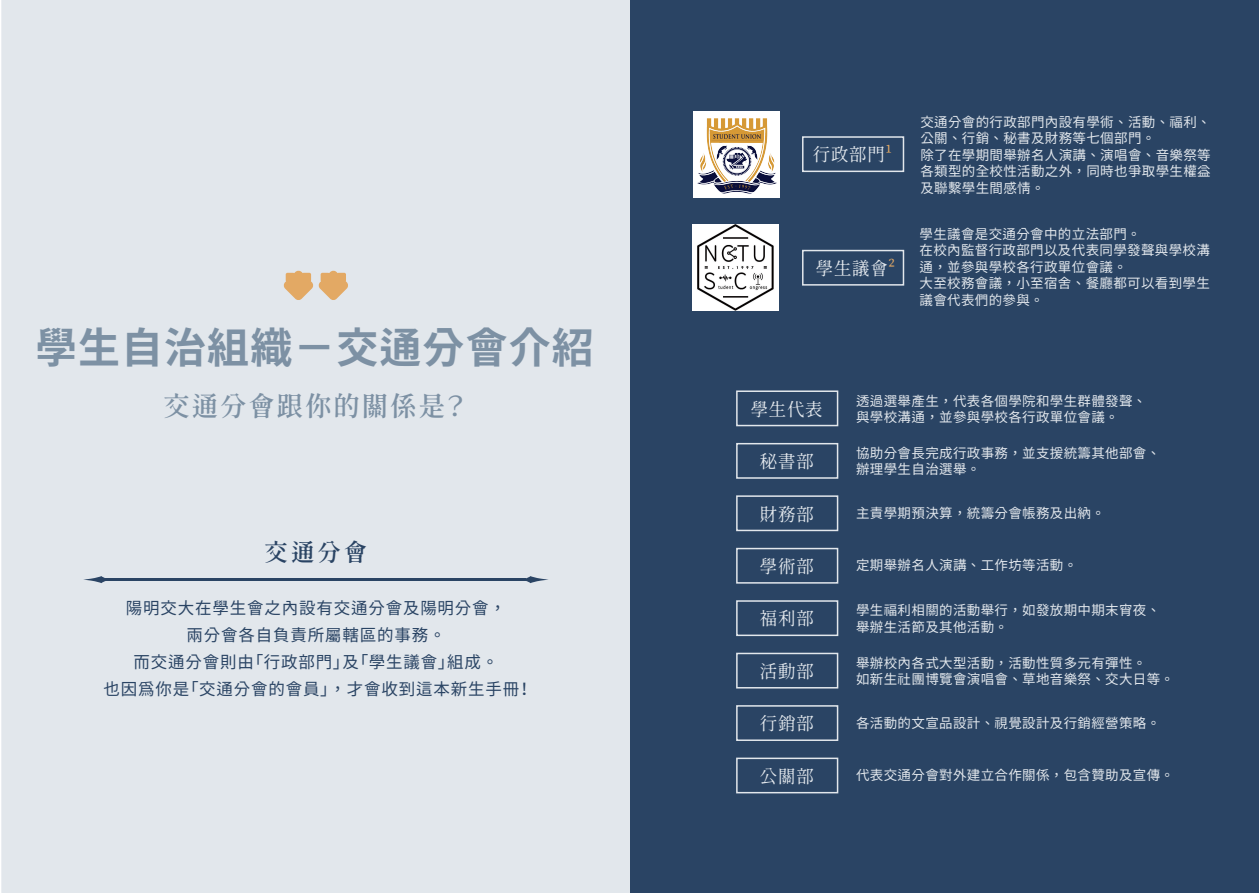
<style>
.page{position:relative;width:1259px;height:893px;background:#fff}
.page>*{position:absolute;margin:0;border:0;box-sizing:border-box;transform-origin:0 0}
.t1{font:42px "Gen Yo Gothic TW B";letter-spacing:.025em;color:#7d91a4}
.t2{font:600 27px "Gen Wan Min TW";letter-spacing:.05em;color:#7d91a4}
.t3{font:600 24px "Gen Wan Min TW";color:#2a4464}
.t4{font:18px "Gen Wan Min JP R";letter-spacing:.01em;color:#e2e7ec}
.t5{font:16.5px/27px "Gen Yo Gothic TW R";letter-spacing:.05em;color:#2a4464;text-align:center}
.t6{font:13.5px/16.5px "Gen Yo Gothic TW R";letter-spacing:.025em;color:#e2e7ec}
.s1{color:#e3a964}
</style>
<div class="page">
<div style="left:1px;top:0;width:629px;height:893px;background:#e2e7ec"></div>
<div style="left:630px;top:0;width:629px;height:893px;background:#2a4464"></div>
<svg style="left:283px;top:270px;width:65px;height:30px;background:#e2c29c"></svg>
<div style="left:337px;top:273px;width:9px;height:9px;background:#e3a964;border-radius:2px"></div>
<div style="left:321px;top:273px;width:9px;height:9px;background:#e3a964;border-radius:2px"></div>
<hr style="left:105px;top:578px;width:420px;height:3px;background:#2a4464">
<svg style="left:83px;top:576px;width:27px;height:7px"></svg>
<svg style="left:522px;top:576px;width:26px;height:7px"></svg>
<img style="left:693px;top:225px;width:86px;height:86px">
<img style="left:693px;top:111px;width:86px;height:87px">
<div style="left:802px;top:136px;width:102px;height:36px;border:2px solid #e2e7ec"></div>
<div style="left:802px;top:250px;width:102px;height:36px;border:2px solid #e2e7ec"></div>
<div style="left:736px;top:390px;width:102px;height:36px;border:2px solid #e2e7ec"></div>
<div style="left:736px;top:443px;width:102px;height:36px;border:2px solid #e2e7ec"></div>
<div style="left:736px;top:495px;width:102px;height:36px;border:2px solid #e2e7ec"></div>
<div style="left:736px;top:548px;width:102px;height:36px;border:2px solid #e2e7ec"></div>
<div style="left:736px;top:600px;width:102px;height:36px;border:2px solid #e2e7ec"></div>
<div style="left:736px;top:653px;width:102px;height:35px;border:2px solid #e2e7ec"></div>
<div style="left:736px;top:705px;width:102px;height:36px;border:2px solid #e2e7ec"></div>
<div style="left:736px;top:758px;width:102px;height:35px;border:2px solid #e2e7ec"></div>
<h1 class="t1" style="left:35px;top:324px;width:560px">學生自治組織－交通分會介紹</h1>
<h2 class="t2" style="left:163px;top:390px;width:308px">交通分會跟你的關係是？</h2>
<h3 class="t3" style="left:264px;top:539px;width:105px">交通分會</h3>
<p class="t5" style="left:103px;top:595px;width:430px">陽明交大在學生會之內設有交通分會及陽明分會，<br>兩分會各自負責所屬轄區的事務。<br>而交通分會則由「行政部門」及「學生議會」組成。<br>也因為你是「交通分會的會員」，才會收到這本新生手冊！</p>
<h3 class="t4" style="left:812px;top:145px;width:81px">行政部門<span class="s1">¹</span></h3>
<h3 class="t4" style="left:815px;top:258px;width:81px">學生議會<span class="s1">²</span></h3>
<p class="t6" style="left:920px;top:114px;width:292px">交通分會的行政部門內設有學術、活動、福利、公關、行銷、秘書及財務等七個部門。<br>除了在學期間舉辦名人演講、演唱會、音樂祭等各類型的全校性活動之外，同時也爭取學生權益及聯繫學生間感情。</p>
<p class="t6" style="left:919px;top:226px;width:292px">學生議會是交通分會中的立法部門。<br>在校內監督行政部門以及代表同學發聲與學校溝通，並參與學校各行政單位會議。<br>大至校務會議，小至宿舍、餐廳都可以看到學生議會代表們的參與。</p>
<h3 class="t4" style="left:750px;top:399px;width:74px">學生代表</h3>
<p class="t6" style="left:856px;top:393px;width:292px">透過選舉產生，代表各個學院和學生群體發聲、與學校溝通，並參與學校各行政單位會議。</p>
<h3 class="t4" style="left:759px;top:451px;width:56px">秘書部</h3>
<p class="t6" style="left:856px;top:445px;width:306px">協助分會長完成行政事務，並支援統籌其他部會、辦理學生自治選舉。</p>
<h3 class="t4" style="left:759px;top:504px;width:56px">財務部</h3>
<p class="t6" style="left:856px;top:505px;width:250px">主責學期預決算，統籌分會帳務及出納。</p>
<h3 class="t4" style="left:759px;top:556px;width:56px">學術部</h3>
<p class="t6" style="left:856px;top:557px;width:223px">定期舉辦名人演講、工作坊等活動。</p>
<h3 class="t4" style="left:759px;top:609px;width:56px">福利部</h3>
<p class="t6" style="left:856px;top:602px;width:306px">學生福利相關的活動舉行，如發放期中期末宵夜、舉辦生活節及其他活動。</p>
<h3 class="t4" style="left:759px;top:661px;width:56px">活動部</h3>
<p class="t6" style="left:856px;top:655px;width:319px">舉辦校內各式大型活動，活動性質多元有彈性。<br>如新生社團博覽會演唱會、草地音樂祭、交大日等。</p>
<h3 class="t4" style="left:759px;top:713px;width:56px">行銷部</h3>
<p class="t6" style="left:856px;top:715px;width:306px">各活動的文宣品設計、視覺設計及行銷經營策略。</p>
<h3 class="t4" style="left:759px;top:766px;width:56px">公關部</h3>
<p class="t6" style="left:856px;top:767px;width:319px">代表交通分會對外建立合作關係，包含贊助及宣傳。</p>
</div>
